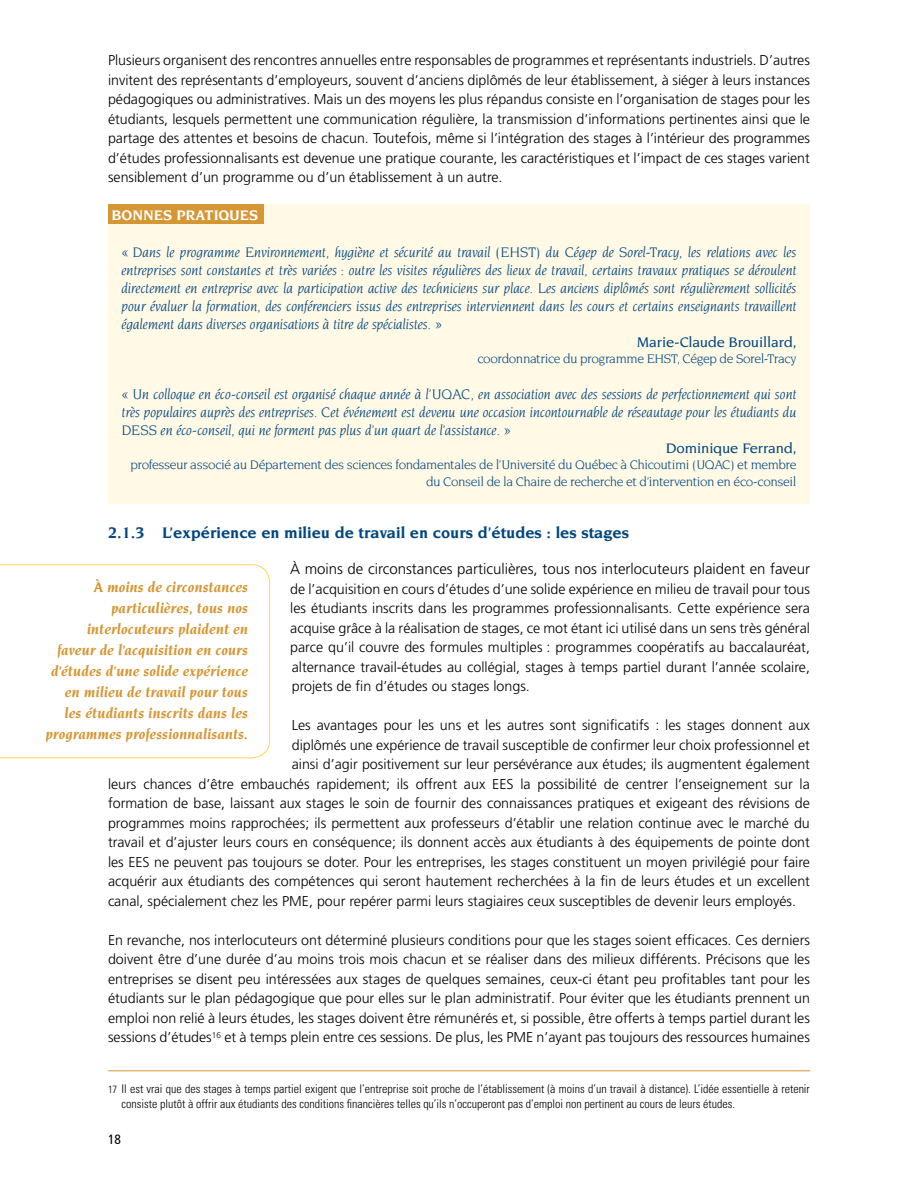
<style>
.page{position:relative;width:918px;height:1188px;background:#fff}
.page>*{position:absolute;margin:0;border:0;box-sizing:border-box;transform-origin:0 0}
.t1{font:700 16.5px "Novarese";color:#00467f}
.t2{font:italic 15px/18px "Novarese";letter-spacing:-.01em;color:#00467f;text-align:justify}
.t3{font:italic 700 15px/21px "Novarese";color:#d59634;text-align:right}
.t4{font:300 15px "Frutiger";color:#000}
.t5{font:500 15px "Novarese";letter-spacing:-.01em;color:#00467f}
.t6{font:700 15px "Novarese";color:#fff}
.t7{font:300 14.25px/19.5px "Frutiger";color:#000;text-align:justify}
.t8{font:13.5px/16.2px "Novarese";letter-spacing:-.035em;color:#00467f;text-align:right}
.t9{font:condensed 13.5px "Frutiger";color:#000}
.t10{font:300 condensed 12px/14.4px "Univers";color:#000}
.s1{font-size:10.5px}
</style>
<div class="page">
<hr style="left:108px;top:1070px;width:702px;height:1px;background:#d59634">
<div style="left:108px;top:204px;width:702px;height:300px;background:#fff9e6"></div>
<div style="left:108px;top:204px;width:155px;height:20px;background:#d59634"></div>
<svg style="left:0;top:564px;width:270px;height:194px"></svg>
<p class="t7" style="left:108px;top:50px;width:704px">Plusieurs organisent des rencontres annuelles entre responsables de programmes et représentants industriels. D’autres invitent des représentants d’employeurs, souvent d’anciens diplômés de leur établissement, à siéger à leurs instances pédagogiques ou administratives. Mais un des moyens les plus répandus consiste en l’organisation de stages pour les étudiants, lesquels permettent une communication régulière, la transmission d’informations pertinentes ainsi que le partage des attentes et besoins de chacun. Toutefois, même si l’intégration des stages à l’intérieur des programmes d’études professionnalisants est devenue une pratique courante, les caractéristiques et l’impact de ces stages varient sensiblement d’un programme ou d’un établissement à un autre.</p>
<p class="t6" style="left:112px;top:206px;width:11px">BONNES</p>
<p class="t6" style="left:177px;top:206px;width:47px">PRATIQUES</p>
<p class="t2" style="left:122px;top:243px;width:677px">« Dans le programme Environnement, hygiène et sécurité au travail (EHST) du Cégep de Sorel-Tracy, les relations avec les entreprises sont constantes et très variées : outre les visites régulières des lieux de travail, certains travaux pratiques se déroulent directement en entreprise avec la participation active des techniciens sur place. Les anciens diplômés sont régulièrement sollicités pour évaluer la formation, des conférenciers issus des entreprises interviennent dans les cours et certains enseignants travaillent également dans diverses organisations à titre de spécialistes. »</p>
<p class="t5" style="left:637px;top:334px;width:161px">Marie-Claude Brouillard,</p>
<p class="t8" style="left:478px;top:351px;width:320px">coordonnatrice du programme EHST, Cégep de Sorel-Tracy</p>
<p class="t2" style="left:122px;top:385px;width:677px">« Un colloque en éco-conseil est organisé chaque année à l’UQAC, en association avec des sessions de perfectionnement qui sont très populaires auprès des entreprises. Cet événement est devenu une occasion incontournable de réseautage pour les étudiants du DESS en éco-conseil, qui ne forment pas plus d’un quart de l’assistance. »</p>
<p class="t5" style="left:666px;top:440px;width:132px">Dominique Ferrand,</p>
<p class="t8" style="left:131px;top:457px;width:667px">professeur associé au Département des sciences fondamentales de l’Université du Québec à Chicoutimi (UQAC ) et membre du Conseil de la Chaire de recherche et d’intervention en éco-conseil</p>
<p class="t1" style="left:108px;top:524px;width:523px">2.1.3 L’expérience en milieu de travail en cours d’études : les stages</p>
<p class="t4" style="left:290px;top:561px;width:521px">À moins de circonstances particulières, tous nos interlocuteurs plaident en faveur</p>
<p class="t7" style="left:290px;top:579px;width:521px">de l’acquisition en cours d’études d’une solide expérience en milieu de travail pour tous les étudiants inscrits dans les programmes professionnalisants. Cette expérience sera acquise grâce à la réalisation de stages, ce mot étant ici utilisé dans un sens très général parce qu’il couvre des formules multiples : programmes coopératifs au baccalauréat, alternance travail-études au collégial, stages à temps partiel durant l’année scolaire, projets de fin d’études ou stages longs.</p>
<p class="t7" style="left:292px;top:716px;width:520px">Les avantages pour les uns et les autres sont significatifs : les stages donnent aux</p>
<p class="t7" style="left:292px;top:735px;width:520px">diplômés une expérience de travail susceptible de confirmer leur choix professionnel et</p>
<p class="t7" style="left:292px;top:755px;width:520px">ainsi d’agir positivement sur leur persévérance aux études; ils augmentent également</p>
<p class="t7" style="left:108px;top:774px;width:703px">leurs chances d’être embauchés rapidement; ils offrent aux EES la possibilité de centrer l’enseignement sur la</p>
<p class="t7" style="left:108px;top:794px;width:703px">formation de base, laissant aux stages le soin de fournir des connaissances pratiques et exigeant des révisions de</p>
<p class="t7" style="left:108px;top:813px;width:703px">programmes moins rapprochées; ils permettent aux professeurs d’établir une relation continue avec le marché du</p>
<p class="t7" style="left:108px;top:833px;width:703px">travail et d’ajuster leurs cours en conséquence; ils donnent accès aux étudiants à des équipements de pointe dont</p>
<p class="t7" style="left:108px;top:852px;width:704px">les EES ne peuvent pas toujours se doter. Pour les entreprises, les stages constituent un moyen privilégié pour faire</p>
<p class="t7" style="left:108px;top:872px;width:704px">acquérir aux étudiants des compétences qui seront hautement recherchées à la fin de leurs études et un excellent</p>
<p class="t7" style="left:108px;top:891px;width:690px">canal, spécialement chez les PME, pour repérer parmi leurs stagiaires ceux susceptibles de devenir leurs employés.</p>
<p class="t7" style="left:108px;top:930px;width:704px">En revanche, nos interlocuteurs ont déterminé plusieurs conditions pour que les stages soient efficaces. Ces derniers doivent être d’une durée d’au moins trois mois chacun et se réaliser dans des milieux différents. Précisons que les entreprises se disent peu intéressées aux stages de quelques semaines, ceux-ci étant peu profitables tant pour les étudiants sur le plan pédagogique que pour elles sur le plan administratif. Pour éviter que les étudiants prennent un emploi non relié à leurs études, les stages doivent être rémunérés et, si possible, être offerts à temps partiel durant les sessions d’études<sup>16</sup> et à temps plein entre ces sessions. De plus, les PME n’ayant pas toujours des ressources humaines</p>
<p class="t10" style="left:122px;top:1082px;width:690px;text-indent:-14px"><span class="s1">17</span> I l est vrai que des stages à temps partiel exigent que l’entreprise soit proche de l’établissement (à moins d’un travail à distance). L’idée essentielle à retenir consiste plutôt à offrir aux étudiants des conditions financières telles qu’ils n’occuperont pas d’emploi non pertinent au cours de leurs études.</p>
<p class="t3" style="left:46px;top:577px;width:204px">À moins de circonstances particulières, tous nos interlocuteurs plaident en faveur de l’acquisition en cours d’études d’une solide expérience en milieu de travail pour tous les étudiants inscrits dans les programmes professionnalisants.</p>
<p class="t9" style="left:108px;top:1132px;width:13px">18</p>
</div>
